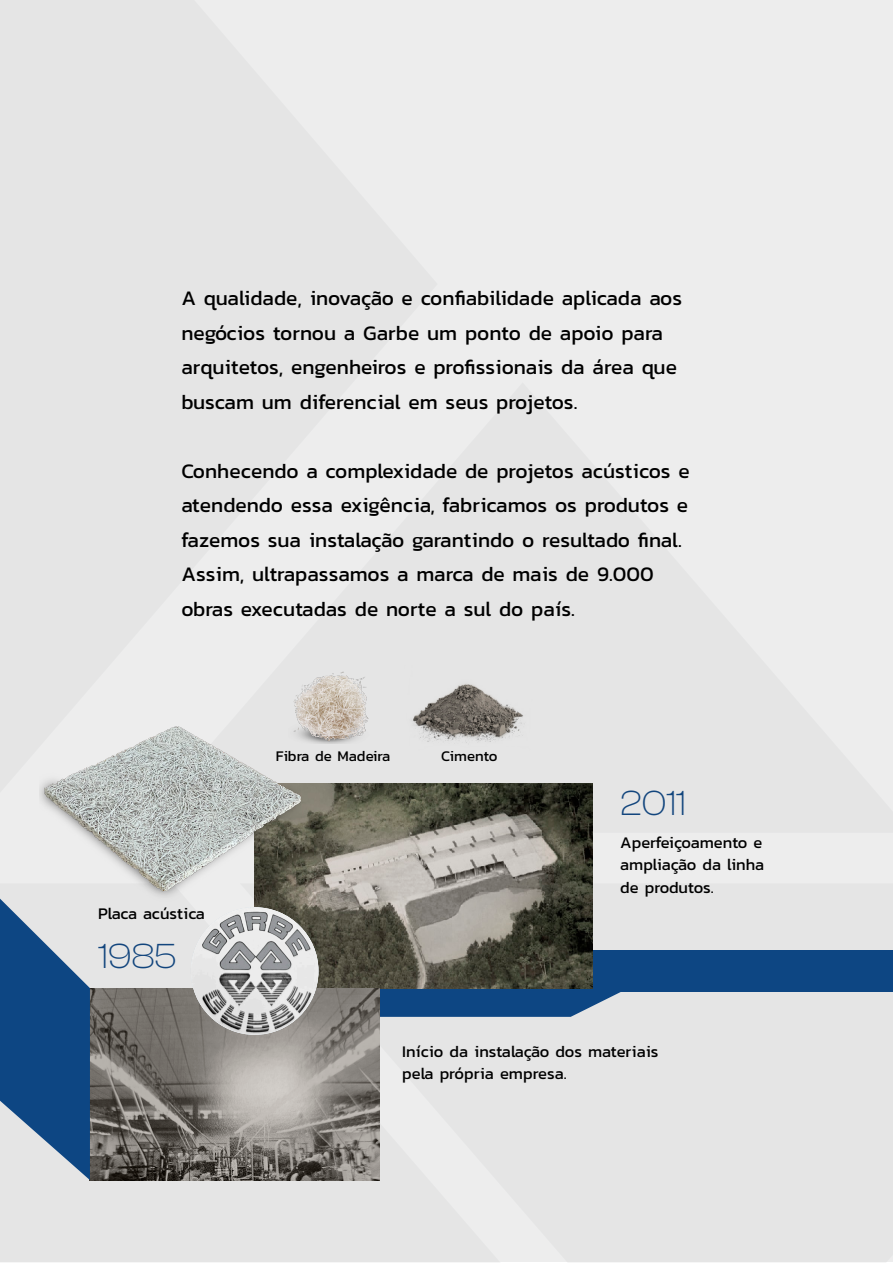
<style>
.page{position:relative;width:893px;height:1263px;background:#fff}
.page>*{position:absolute;margin:0;border:0;box-sizing:border-box;transform-origin:0 0}
.t1{font:300 36px "Clash Display";color:#12457d}
.t2{font:21px/34.5px "Kanit";color:#000}
.t3{font:16.5px/22.5px "Kanit";color:#000;text-align:justify}
.t4{font:15px "Kanit";color:#000}
</style>
<div class="page">
<div style="left:0;top:1px;width:892px;height:1261px;background:#e5e5e5"></div>
<div style="left:555px;top:951px;width:338px;height:41px;background:#0d4683"></div>
<svg style="left:380px;top:988px;width:241px;height:29px;background:#23558a"></svg>
<img style="left:255px;top:783px;width:337px;height:205px">
<img style="left:90px;top:988px;width:290px;height:192px">
<img style="left:191px;top:907px;width:127px;height:128px;border-radius:64px">
<svg style="left:0;top:899px;width:90px;height:281px"></svg>
<img style="left:39px;top:726px;width:261px;height:176px">
<img style="left:289px;top:671px;width:80px;height:72px">
<img style="left:409px;top:682px;width:117px;height:63px">
<p class="t2" style="left:181px;top:280px;width:502px">A qualidade, inovação e confiabilidade aplicada aos negócios tornou a Garbe um ponto de apoio para arquitetos, engenheiros e profissionais da área que buscam um diferencial em seus projetos.</p>
<p class="t2" style="left:181px;top:453px;width:510px">Conhecendo a complexidade de projetos acústicos e atendendo essa exigência, fabricamos os produtos e fazemos sua instalação garantindo o resultado final.<br>Assim, ultrapassamos a marca de mais de 9.000 obras executadas de norte a sul do país.</p>
<p class="t3" style="left:98px;top:901px;width:108px">Placa acústica</p>
<p class="t1" style="left:98px;top:936px;width:80px">1985</p>
<p class="t4" style="left:276px;top:745px;width:116px">Fibra de Madeira</p>
<p class="t4" style="left:441px;top:745px;width:58px">Cimento</p>
<p class="t1" style="left:620px;top:783px;width:67px">2011</p>
<p class="t3" style="left:620px;top:830px;width:146px">Aperfeiçoamento e ampliação da linha de produtos.</p>
<p class="t3" style="left:402px;top:1039px;width:258px">Início da instalação dos materiais pela própria empresa.</p>
</div>
